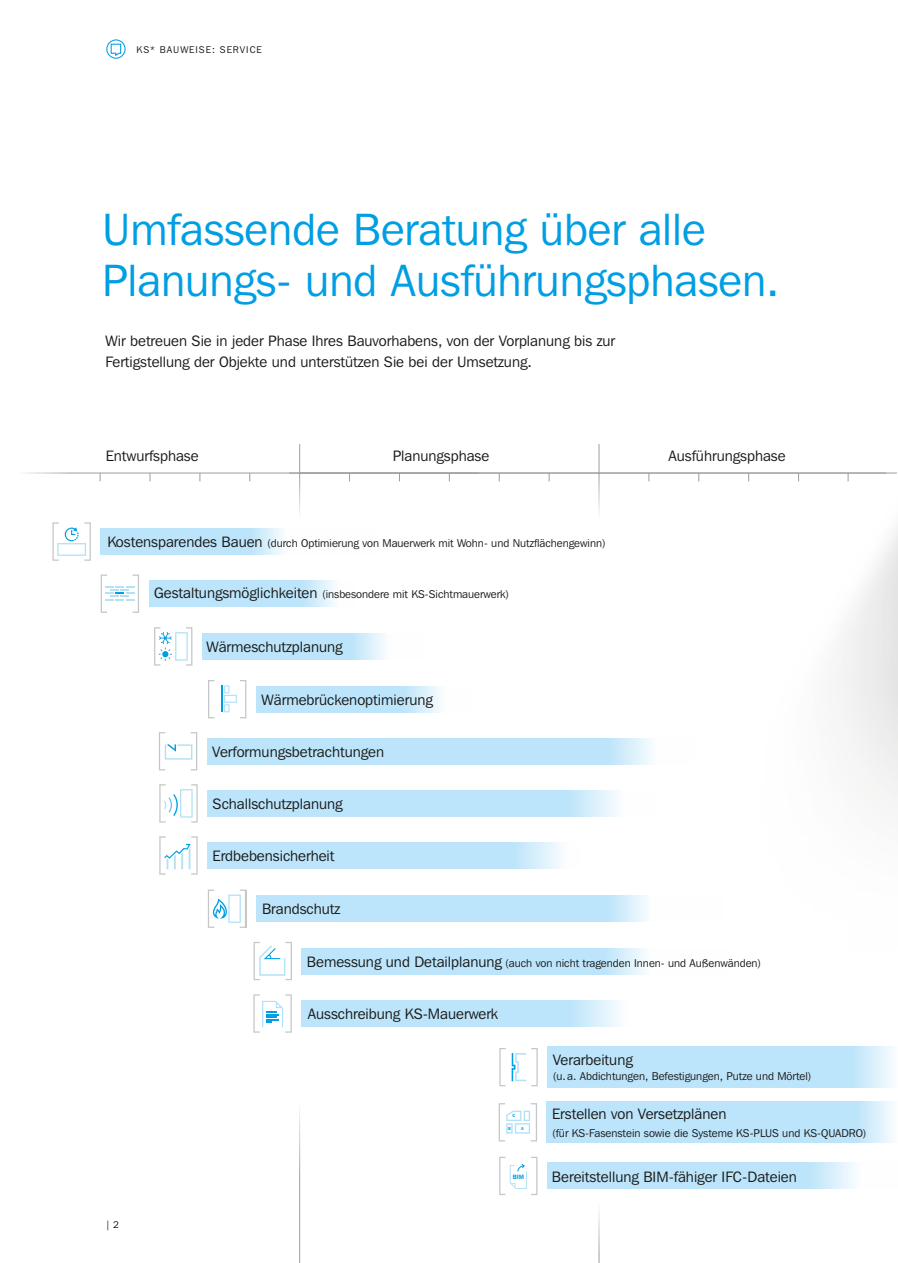
<style>
.page{position:relative;width:898px;height:1263px;background:#fff}
.page>*{position:absolute;margin:0;border:0;box-sizing:border-box;transform-origin:0 0}
.t1{font:45px/51px "Franklin Gothic IT Cby BT";color:#009ee3}
.t2{font:15px/21px "Franklin Gothic IT Cby BT";color:#1a1a18}
.t3{font:11.25px "Franklin Gothic IT Cby BT";color:#1a1a18}
.t4{font:9.75px "Franklin Gothic IT Cby BT";letter-spacing:.1em;color:#1a1a18}
.t5{font:600 6.15px "Franklin Gothic IT Cby BT";color:#009ee3}
.t6{font:600 4.35px "Franklin Gothic IT Cby BT";color:#009ee3}
.s1{font-size:15px}
</style>
<div class="page">
<svg style="left:100px;top:528px;width:182px;height:27px;fill:#bce4fa"></svg>
<svg style="left:52px;top:522px;width:39px;height:39px"></svg>
<svg style="left:149px;top:580px;width:185px;height:27px;fill:#bce4fa"></svg>
<svg style="left:101px;top:574px;width:38px;height:39px"></svg>
<svg style="left:202px;top:633px;width:182px;height:27px;fill:#bce4fa"></svg>
<svg style="left:154px;top:627px;width:38px;height:39px"></svg>
<svg style="left:256px;top:686px;width:184px;height:26px;fill:#bce4fa"></svg>
<svg style="left:208px;top:680px;width:6px;height:38px"></svg>
<svg style="left:221px;top:680px;width:25px;height:38px"></svg>
<svg style="left:301px;top:948px;width:344px;height:26px;fill:#bce4fa"></svg>
<svg style="left:253px;top:942px;width:39px;height:38px"></svg>
<svg style="left:256px;top:895px;width:390px;height:27px;fill:#bce4fa"></svg>
<svg style="left:208px;top:889px;width:38px;height:39px"></svg>
<svg style="left:207px;top:790px;width:409px;height:27px;fill:#bce4fa"></svg>
<svg style="left:159px;top:784px;width:38px;height:38px"></svg>
<svg style="left:207px;top:738px;width:444px;height:26px;fill:#bce4fa"></svg>
<svg style="left:159px;top:732px;width:38px;height:38px"></svg>
<div style="left:547px;top:1046px;width:350px;height:42px;background:#bce4fa"></div>
<svg style="left:499px;top:1048px;width:6px;height:38px"></svg>
<svg style="left:511px;top:1048px;width:26px;height:38px"></svg>
<svg style="left:301px;top:1000px;width:318px;height:27px;fill:#bce4fa"></svg>
<svg style="left:253px;top:994px;width:39px;height:39px"></svg>
<svg style="left:207px;top:842px;width:354px;height:27px;fill:#bce4fa"></svg>
<svg style="left:159px;top:836px;width:38px;height:39px"></svg>
<div style="left:546px;top:1101px;width:351px;height:42px;background:#bce4fa"></div>
<svg style="left:498px;top:1103px;width:39px;height:38px"></svg>
<svg style="left:547px;top:1163px;width:313px;height:26px;fill:#bce4fa"></svg>
<svg style="left:499px;top:1157px;width:38px;height:38px"></svg>
<hr style="left:299px;top:473px;width:597px;height:1px;background:#9c9d9d">
<hr style="left:0;top:473px;width:479px;height:1px;background:#9c9d9d">
<hr style="left:299px;top:444px;width:1px;height:30px;background:#9c9d9d">
<hr style="left:598px;top:444px;width:1px;height:30px;background:#9c9d9d">
<hr style="left:299px;top:1094px;width:1px;height:169px;background:#9c9d9d">
<hr style="left:299px;top:473px;width:1px;height:58px;background:#9c9d9d">
<hr style="left:598px;top:473px;width:1px;height:58px;background:#9c9d9d">
<hr style="left:598px;top:1199px;width:1px;height:64px;background:#9c9d9d">
<div style="left:106px;top:39px;width:20px;height:20px;border:1px solid #009ee3;border-radius:50%"></div>
<svg style="left:110px;top:43px;width:12px;height:14px"></svg>
<p class="t4" style="left:137px;top:43px;width:127px">KS* BAUWEISE: SERVICE</p>
<h1 class="t1" style="left:102px;top:203px;width:679px">Umfassende Beratung über alle<br>Planungs- und Ausführungsphasen.</h1>
<p class="t2" style="left:105px;top:330px;width:511px">Wir betreuen Sie in jeder Phase Ihres Bauvorhabens, von der Vorplanung bis zur<br>Fertigstellung der Objekte und unterstützen Sie bei der Umsetzung.</p>
<p class="t2" style="left:106px;top:445px;width:94px">Entwurfsphase</p>
<p class="t2" style="left:392px;top:445px;width:98px">Planungsphase</p>
<p class="t3" style="left:107px;top:536px;width:499px"><span class="s1">Kostensparendes Bauen</span> (durch Optimierung von Mauerwerk mit Wohn- und Nutzflächengewinn)</p>
<p class="t3" style="left:154px;top:588px;width:356px"><span class="s1">Gestaltungsmöglichkeiten</span> (insbesondere mit KS-Sichtmauerwerk)</p>
<p class="t2" style="left:206px;top:636px;width:137px">Wärmeschutzplanung</p>
<p class="t2" style="left:261px;top:689px;width:173px">Wärmebrückenoptimierung</p>
<p class="t2" style="left:212px;top:741px;width:173px">Verformungsbetrachtungen</p>
<p class="t2" style="left:212px;top:793px;width:131px">Schallschutzplanung</p>
<p class="t2" style="left:212px;top:845px;width:123px">Erdbebensicherheit</p>
<p class="t2" style="left:262px;top:898px;width:80px">Brandschutz</p>
<p class="t2" style="left:668px;top:445px;width:118px">Ausführungsphase</p>
<p class="t3" style="left:307px;top:956px;width:455px"><span class="s1">Bemessung und Detailplanung</span> (auch von nicht tragenden Innen- und Außenwänden)</p>
<p class="t4" style="left:105px;top:1218px;width:15px">| 2</p>
<p class="t2" style="left:308px;top:1003px;width:192px">Ausschreibung KS-Mauerwerk</p>
<p class="t6" style="left:512px;top:1113px;width:4px">C</p>
<p class="t6" style="left:508px;top:1126px;width:4px">B</p>
<p class="t6" style="left:521px;top:1126px;width:4px">A</p>
<p class="t2" style="left:552px;top:1049px;width:81px">Verarbeitung</p>
<p class="t3" style="left:552px;top:1069px;width:260px">(u.a. Abdichtungen, Befestigungen, Putze und Mörtel)</p>
<p class="t2" style="left:552px;top:1103px;width:176px">Erstellen von Versetzplänen</p>
<p class="t3" style="left:552px;top:1126px;width:316px">(für KS-Fasenstein sowie die Systeme KS-PLUS und KS-QUADRO)</p>
<p class="t5" style="left:512px;top:1173px;width:13px">BIM</p>
<p class="t2" style="left:551px;top:1166px;width:246px">Bereitstellung BIM-fähiger IFC-Dateien</p>
</div>
